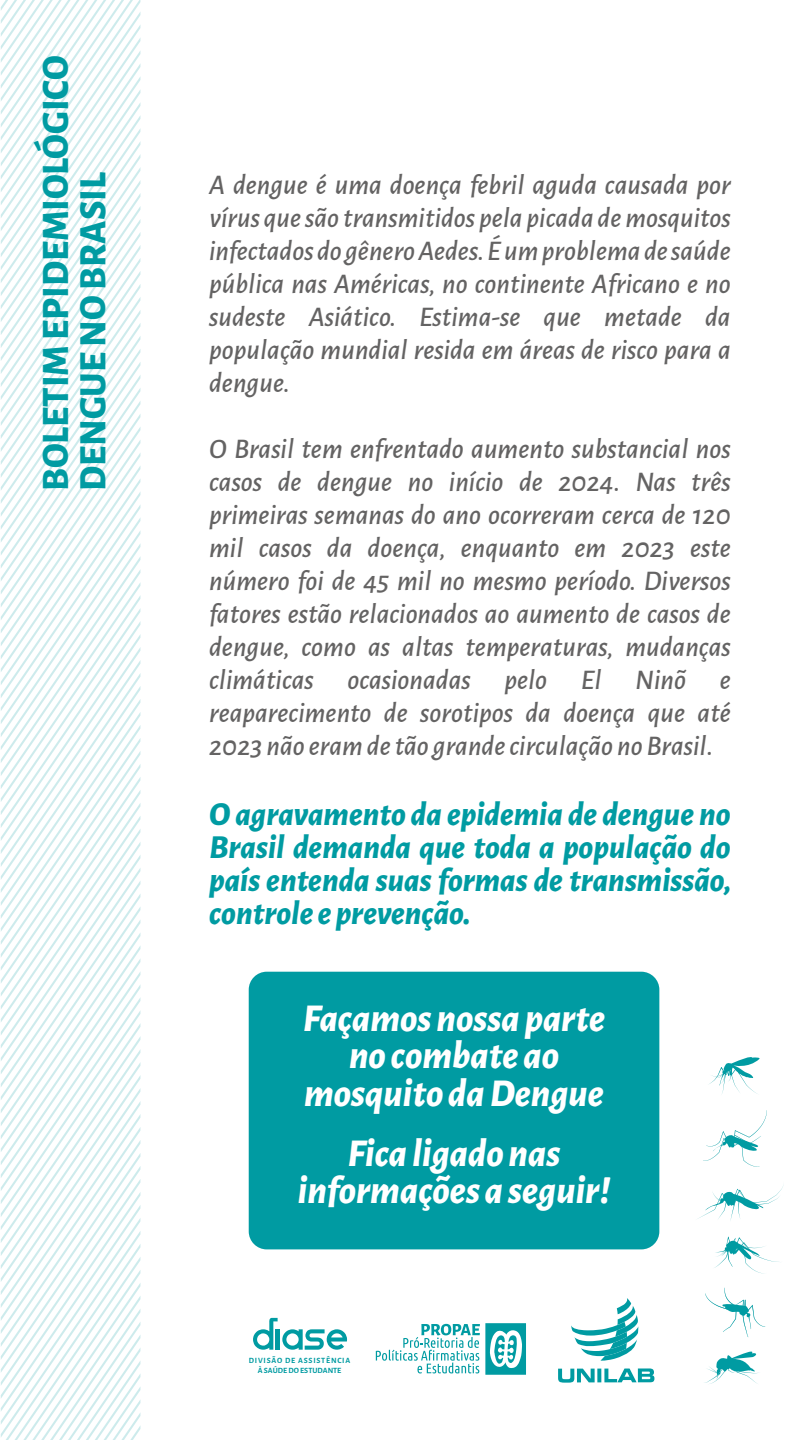
<style>
.page{position:relative;width:810px;height:1440px;background:#fff}
.page>*{position:absolute;margin:0;border:0;box-sizing:border-box;transform-origin:0 0}
.t1{font:italic 800 38.7px/37.5px "Alegreya Sans";color:#fff;text-align:center}
.t2{font:800 38.25px/37.5px "Alegreya Sans";color:#009ba2}
.t3{font:italic 800 33px/33px "Alegreya Sans";color:#009ba2;text-align:justify}
.t4{font:italic 500 28.5px/33px "Alegreya Sans";color:#646363;text-align:justify}
.t5{font:700 8.1px/9.8px "Alegreya Sans";letter-spacing:.085em;color:#009ba2;text-align:center}
</style>
<div class="page">
<div style="left:249px;top:972px;width:410px;height:277px;background:#009ba2;border-radius:18px"></div>
<svg style="left:1px;top:0;width:139px;height:1440px"></svg>
<svg style="left:706px;top:1288px;width:59px;height:49px"></svg>
<svg style="left:703px;top:1110px;width:64px;height:57px"></svg>
<svg style="left:714px;top:1236px;width:65px;height:37px"></svg>
<svg style="left:709px;top:1057px;width:51px;height:37px"></svg>
<svg style="left:697px;top:1185px;width:87px;height:36px"></svg>
<svg style="left:704px;top:1352px;width:55px;height:32px"></svg>
<svg style="left:376px;top:1323px;width:150px;height:52px"></svg>
<svg style="left:558px;top:1369px;width:37px;height:14px"></svg>
<svg style="left:597px;top:1369px;width:4px;height:13px"></svg>
<svg style="left:604px;top:1368px;width:50px;height:14px"></svg>
<svg style="left:571px;top:1298px;width:67px;height:63px"></svg>
<svg style="left:253px;top:1318px;width:94px;height:32px"></svg>
<h2 class="t2" style="left:34px;top:491px;width:437px;rotate:-90deg">BOLETIM EPIDEMIOLÓGICO<br>DENGUE NO BRASIL</h2>
<p class="t4" style="left:209px;top:167px;width:523px">A dengue é uma doença febril aguda causada por vírus que são transmitidos pela picada de mosquitos infectados do gênero Aedes. É um problema de saúde pública nas Américas, no continente Africano e no sudeste Asiático. Estima-se que metade da população mundial resida em áreas de risco para a dengue.</p>
<p class="t4" style="left:209px;top:431px;width:523px">O Brasil tem enfrentado aumento substancial nos casos de dengue no início de 2024. Nas três primeiras semanas do ano ocorreram cerca de 120 mil casos da doença, enquanto em 2023 este número foi de 45 mil no mesmo período. Diversos fatores estão relacionados ao aumento de casos de dengue, como as altas temperaturas, mudanças climáticas ocasionadas pelo El Ninõ e reaparecimento de sorotipos da doença que até 2023 não eram de tão grande circulação no Brasil.</p>
<p class="t3" style="left:209px;top:795px;width:524px">O agravamento da epidemia de dengue no Brasil demanda que toda a população do país entenda suas formas de transmissão, controle e prevenção.</p>
<h1 class="t1" style="left:303px;top:997px;width:304px">Façamos nossa parte no combate ao mosquito da Dengue</h1>
<h1 class="t1" style="left:298px;top:1132px;width:314px">Fica ligado nas informações a seguir!</h1>
<p class="t5" style="left:249px;top:1355px;width:103px">DIVISÃO DE ASSISTÊNCIA<br>À SAÚDE DO ESTUDANTE</p>
</div>
